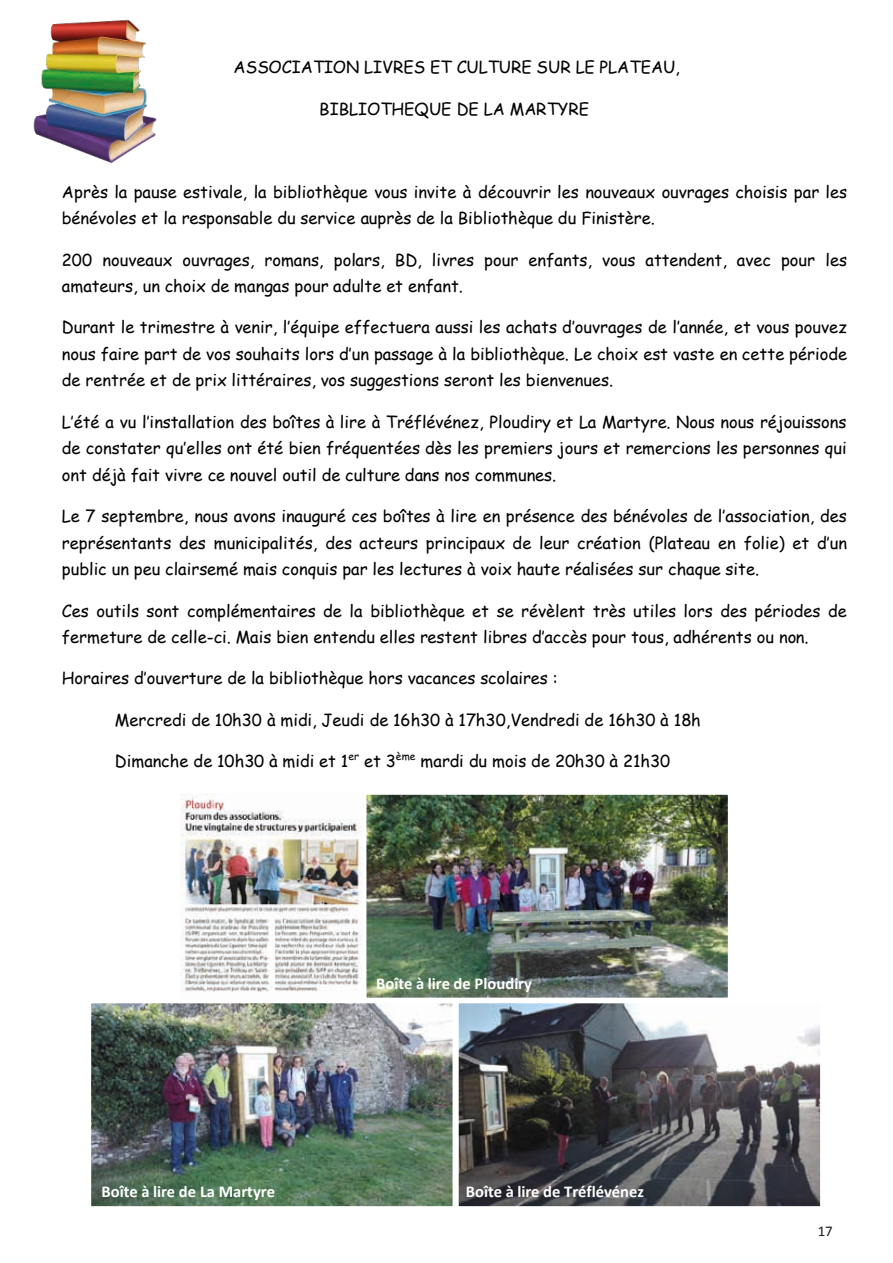
<style>
.page{position:relative;width:893px;height:1263px;background:#fff}
.page>*{position:absolute;margin:0;border:0;box-sizing:border-box;transform-origin:0 0}
.t1{font:16.5px/26.2px "Comic Sans MS";color:#020203}
.t2{font:700 16.5px "Calibri";letter-spacing:-.005em;color:#fff}
.t3{font:15px "Calibri";color:#1d1d1b}
</style>
<div class="page">
<img style="left:34px;top:19px;width:123px;height:145px">
<img style="left:180px;top:793px;width:182px;height:199px">
<img style="left:367px;top:795px;width:360px;height:202px">
<div style="left:364px;top:792px;width:366px;height:208px;border:2px solid #fff"></div>
<img style="left:92px;top:1004px;width:360px;height:201px">
<div style="left:89px;top:1001px;width:366px;height:207px;border:2px solid #fff"></div>
<img style="left:459px;top:1004px;width:360px;height:201px">
<div style="left:456px;top:1001px;width:366px;height:207px;border:2px solid #fff"></div>
<p class="t1" style="left:234px;top:54px;width:448px">ASSOCIATION LIVRES ET CULTURE SUR LE PLATEAU,</p>
<p class="t1" style="left:319px;top:95px;width:271px">BIBLIOTHEQUE DE LA MARTYRE</p>
<p class="t1" style="left:62px;top:178px;width:787px;line-height:26.7px">Après la pause estivale, la bibliothèque vous invite à découvrir les nouveaux ouvrages choisis par les bénévoles et la responsable du service auprès de la Bibliothèque du Finistère.</p>
<p class="t1" style="left:62px;top:246px;width:787px">200 nouveaux ouvrages, romans, polars, BD, livres pour enfants, vous attendent, avec pour les amateurs, un choix de mangas pour adulte et enfant.</p>
<p class="t1" style="left:62px;top:314px;width:787px;text-align:justify">Durant le trimestre à venir, l’équipe effectuera aussi les achats d’ouvrages de l’année, et vous pouvez nous faire part de vos souhaits lors d’un passage à la bibliothèque. Le choix est vaste en cette période de rentrée et de prix littéraires, vos suggestions seront les bienvenues.</p>
<p class="t1" style="left:62px;top:408px;width:786px;text-align:justify">L’été a vu l’installation des boîtes à lire à Tréflévénez, Ploudiry et La Martyre. Nous nous réjouissons de constater qu’elles ont été bien fréquentées dès les premiers jours et remercions les personnes qui ont déjà fait vivre ce nouvel outil de culture dans nos communes.</p>
<p class="t1" style="left:62px;top:503px;width:787px;text-align:justify">Le 7 septembre, nous avons inauguré ces boîtes à lire en présence des bénévoles de l’association, des représentants des municipalités, des acteurs principaux de leur création (Plateau en folie) et d’un public un peu clairsemé mais conquis par les lectures à voix haute réalisées sur chaque site.</p>
<p class="t1" style="left:62px;top:597px;width:786px">Ces outils sont complémentaires de la bibliothèque et se révèlent très utiles lors des périodes de fermeture de celle-ci. Mais bien entendu elles restent libres d’accès pour tous, adhérents ou non.</p>
<p class="t1" style="left:62px;top:665px;width:497px">Horaires d’ouverture de la bibliothèque hors vacances scolaires :</p>
<p class="t1" style="left:115px;top:706px;width:587px">Mercredi de 10h30 à midi, Jeudi de 16h30 à 17h30,Vendredi de 16h30 à 18h</p>
<p class="t1" style="left:115px;top:747px;width:557px">Dimanche de 10h30 à midi et 1<sup>er</sup> et 3<sup>ème</sup> mardi du mois de 20h30 à 21h30</p>
<p class="t2" style="left:376px;top:972px;width:157px">Boîte à lire de Ploudiry</p>
<p class="t2" style="left:101px;top:1180px;width:175px">Boîte à lire de La Martyre</p>
<p class="t2" style="left:466px;top:1180px;width:180px">Boîte à lire de Tréflévénez</p>
<p class="t3" style="left:818px;top:1221px;width:17px">17</p>
</div>
